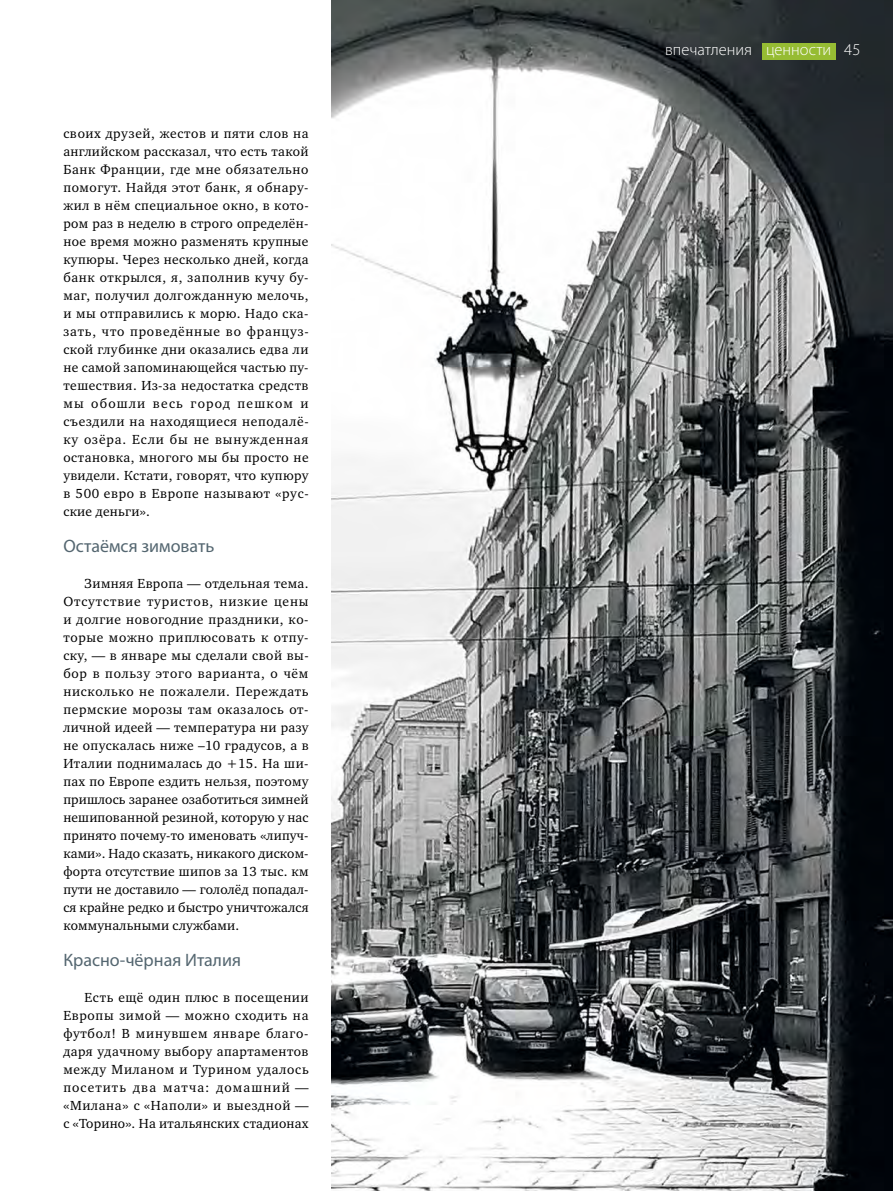
<style>
.page{position:relative;width:893px;height:1191px;background:#fff}
.page>*{position:absolute;margin:0;border:0;box-sizing:border-box;transform-origin:0 0}
.t1{font:18px "Myriad Pro";color:#546670}
.t2{font:300 16.5px "Myriad Pro";color:#fff}
.t3{font:13.5px/18px "Charter ITC";letter-spacing:.02em;color:#000;text-align:justify}
</style>
<div class="page">
<img style="left:331px;top:0;width:562px;height:1191px">
<div style="left:762px;top:43px;width:73px;height:16px;background:#96bc33"></div>
<p class="t3" style="left:63px;top:124px;width:247px">своих друзей, жестов и пяти слов на английском рассказал, что есть такой Банк Франции, где мне обязательно помогут. Найдя этот банк, я обнару&shy;жил в нём специальное окно, в кото&shy;ром раз в неделю в строго определён&shy;ное время можно разменять крупные купюры. Через несколько дней, когда банк открылся, я, заполнив кучу бу&shy;маг, получил долгожданную мелочь, и мы отправились к морю. Надо ска&shy;зать, что проведённые во француз&shy;ской глубинке дни оказались едва ли не самой запоминающейся частью пу&shy;тешествия. Из-за недостатка средств мы обошли весь город пешком и съездили на находящиеся неподалё&shy;ку озёра. Если бы не вынужденная остановка, многого мы бы просто не увидели. Кстати, говорят, что купюру в 500 евро в Европе называют «рус&shy;ские деньги».</p>
<h1 class="t1" style="left:63px;top:535px;width:153px">Остаёмся зимовать</h1>
<p class="t3" style="left:63px;top:574px;width:247px;text-indent:21px">Зимняя Европа — отдельная тема.<br>Отсутствие туристов, низкие цены и долгие новогодние праздники, ко&shy;торые можно приплюсовать к отпу&shy;ску, — в январе мы сделали свой вы&shy;бор в пользу этого варианта, о чём нисколько не пожалели. Переждать пермские морозы там оказалось от&shy;личной идеей — температура ни разу не опускалась ниже –10 градусов, а в Италии поднималась до +15. На ши&shy;пах по Европе ездить нельзя, поэтому пришлось заранее озаботиться зимней нешипованной резиной, которую у нас принято почему-то именовать «липуч&shy;ками». Надо сказать, никакого диском&shy;форта отсутствие шипов за 13 тыс. км пути не доставило — гололёд попадал&shy;ся крайне редко и быстро уничтожался коммунальными службами.</p>
<h1 class="t1" style="left:63px;top:949px;width:179px">Красно-чёрная Италия</h1>
<p class="t3" style="left:63px;top:988px;width:247px;text-indent:21px">Есть ещё один плюс в посещении Европы зимой — можно сходить на футбол! В минувшем январе благо&shy;даря удачному выбору апартаментов между Миланом и Турином удалось посетить два матча: домашний — «Милана» с «Наполи» и выездной — с «Торино». На итальянских стадионах</p>
<p class="t2" style="left:665px;top:40px;width:197px">впечатления ценности 45</p>
</div>
